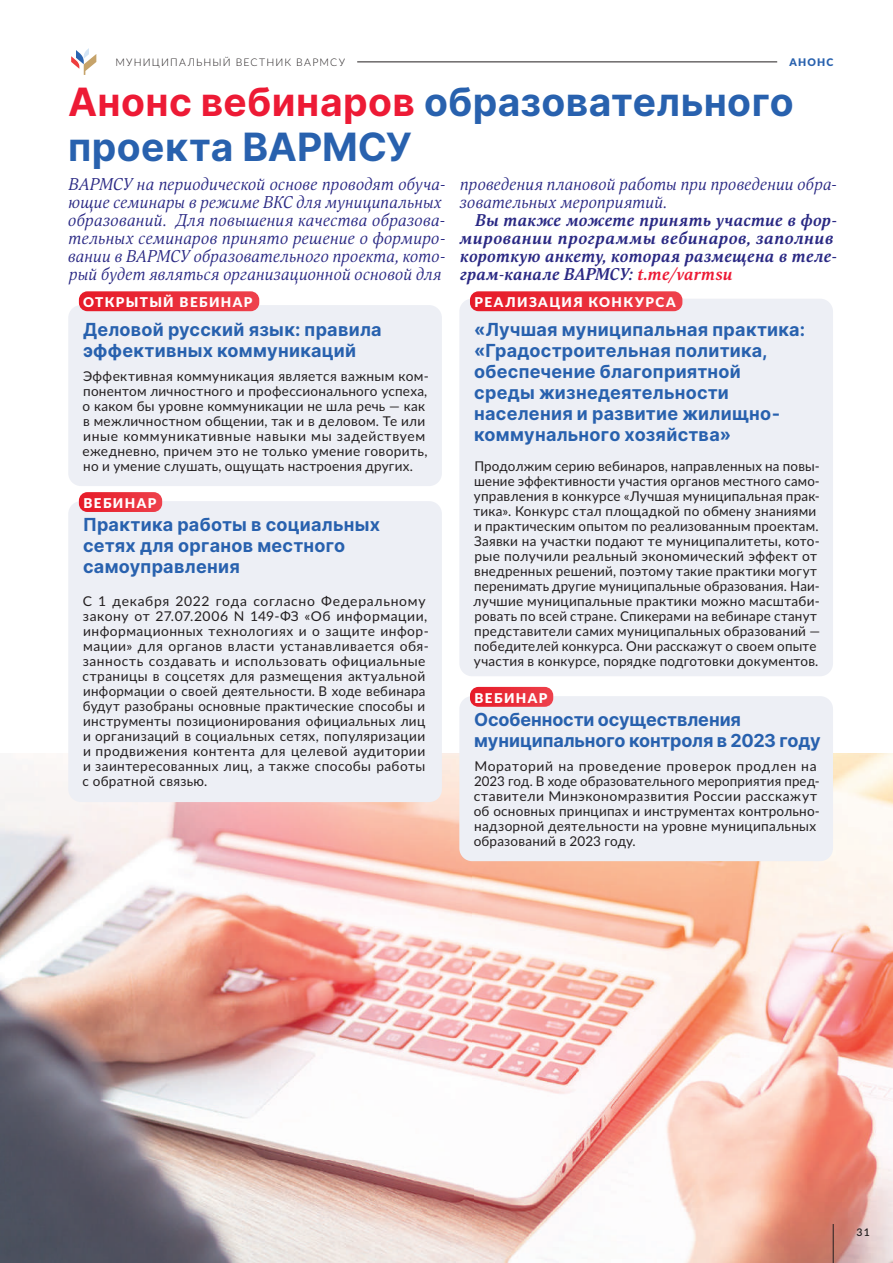
<style>
.page{position:relative;width:893px;height:1263px;background:#fff}
.page>*{position:absolute;margin:0;border:0;box-sizing:border-box;transform-origin:0 0}
.t1{font:700 39px/45px "Inter";letter-spacing:.01em;color:#2861ae}
.t2{font:700 18px/21px "Inter";letter-spacing:.015em;color:#2861ae}
.t3{font:700 18px/21px "Inter";letter-spacing:-.005em;color:#2861ae}
.t4{font:italic 16.5px/18px "Orbi";letter-spacing:.02em;color:#2a2984}
.t5{font:italic 700 16.5px/18px "Orbi";letter-spacing:.02em;color:#2a2984}
.t6{font:13.5px/15px "Lato";letter-spacing:.02em;color:#231f20}
.t7{font:900 13.5px "Lato";letter-spacing:.1em;color:#fff}
.t8{font:300 10.5px "Lato";letter-spacing:.11em;color:#231f20}
.t9{font:900 10.5px "Lato";letter-spacing:.11em;color:#2861ae}
.t10{font:600 10.5px "Lato";color:#231f20}
.s1{color:#ed1a35}
</style>
<div class="page">
<img style="left:0;top:753px;width:893px;height:510px">
<hr style="left:357px;top:62px;width:420px;height:1px;background:#231f20">
<div style="left:459px;top:299px;width:374px;height:377px;background:#edeff5;border-radius:13px"></div>
<div style="left:68px;top:305px;width:374px;height:181px;background:#edeff5;border-radius:13px"></div>
<div style="left:459px;top:696px;width:374px;height:165px;background:#edeff5;border-radius:13px"></div>
<div style="left:68px;top:501px;width:374px;height:301px;background:#edeff5;border-radius:13px"></div>
<svg style="left:470px;top:291px;width:212px;height:20px;background:#ea333f"></svg>
<svg style="left:79px;top:291px;width:180px;height:20px;background:#ea333f"></svg>
<svg style="left:470px;top:687px;width:83px;height:20px;background:#ea3541"></svg>
<svg style="left:79px;top:492px;width:83px;height:20px;background:#ea3541"></svg>
<svg style="left:71px;top:48px;width:25px;height:27px"></svg>
<hr style="left:833px;top:1224px;width:1px;height:39px;background:#231f20">
<p class="t8" style="left:115px;top:55px;width:231px">МУНИЦИПАЛЬНЫЙ ВЕСТНИК ВАРМСУ</p>
<p class="t9" style="left:790px;top:54px;width:45px">АНОНС</p>
<h1 class="t1" style="left:68px;top:78px;width:727px"><span class="s1">Анонс вебинаров</span> образовательного проекта ВАРМСУ</h1>
<p class="t4" style="left:68px;top:175px;width:379px">ВАРМСУ на периодической основе проводят обуча&shy;ющие семинары в режиме ВКС для муниципальных образований. Для повышения качества образова&shy;тельных семинаров принято решение о формиро&shy;вании в ВАРМСУ образовательного проекта, кото&shy;рый будет являться организационной основой для</p>
<p class="t4" style="left:460px;top:175px;width:378px">проведения плановой работы при проведении обра&shy;зовательных мероприятий.</p>
<p class="t5" style="left:459px;top:211px;width:379px;text-indent:16px">Вы также можете принять участие в фор&shy;мировании программы вебинаров, заполнив короткую анкету, которая размещена в теле&shy;грам-канале ВАРМСУ: <span class="s1">t.me/varmsu</span></p>
<p class="t7" style="left:83px;top:292px;width:171px">ОТКРЫТЫЙ ВЕБИНАР</p>
<p class="t7" style="left:475px;top:292px;width:203px">РЕАЛИЗАЦИЯ КОНКУРСА</p>
<h2 class="t2" style="left:83px;top:319px;width:300px">Деловой русский язык: правила эффективных коммуникаций</h2>
<p class="t6" style="left:82px;top:368px;width:348px">Эффективная коммуникация является важным ком&shy;понентом личностного и профессионального успеха, о каком бы уровне коммуникации не шла речь — как в межличностном общении, так и в деловом. Те или иные коммуникативные навыки мы задействуем ежедневно, причем это не только умение говорить, но и умение слушать, ощущать настроения других.</p>
<p class="t7" style="left:84px;top:493px;width:74px">ВЕБИНАР</p>
<h2 class="t2" style="left:83px;top:514px;width:298px">Практика работы в социальных сетях для органов местного самоуправления</h2>
<p class="t6" style="left:83px;top:593px;width:348px">С 1 декабря 2022 года согласно Федеральному закону от 27.07.2006 N 149-ФЗ «Об информации, информационных технологиях и о защите инфор&shy;мации» для органов власти устанавливается обя&shy;занность создавать и использовать официальные страницы в соцсетях для размещения актуальной информации о своей деятельности. В ходе вебинара будут разобраны основные практические способы и инструменты позиционирования официальных лиц и организаций в социальных сетях, популяризации и продвижения контента для целевой аудитории и заинтересованных лиц, а также способы работы с обратной связью.</p>
<h2 class="t2" style="left:474px;top:319px;width:332px">«Лучшая муниципальная практика: «Градостроительная политика, обеспечение благоприятной среды жизнедеятельности населения и развитие жилищно&shy;коммунального хозяйства»</h2>
<p class="t6" style="left:473px;top:458px;width:348px">Продолжим серию вебинаров, направленных на повы&shy;шение эффективности участия органов местного само&shy;управления в конкурсе «Лучшая муниципальная прак&shy;тика». Конкурс стал площадкой по обмену знаниями и практическим опытом по реализованным проектам.<br>Заявки на участки подают те муниципалитеты, кото&shy;рые получили реальный экономический эффект от внедренных решений, поэтому такие практики могут перенимать другие муниципальные образования. Наи&shy;лучшие муниципальные практики можно масштаби&shy;ровать по всей стране. Спикерами на вебинаре станут представители самих муниципальных образований — победителей конкурса. Они расскажут о своем опыте участия в конкурсе, порядке подготовки документов.</p>
<p class="t7" style="left:475px;top:688px;width:74px">ВЕБИНАР</p>
<h2 class="t3" style="left:474px;top:709px;width:348px">Особенности осуществления муниципального контроля в 2023 году</h2>
<p class="t6" style="left:474px;top:758px;width:348px">Мораторий на проведение проверок продлен на 2023 год. В ходе образовательного мероприятия пред&shy;ставители Минэкономразвития России расскажут об основных принципах и инструментах контрольно&shy;надзорной деятельности на уровне муниципальных образований в 2023 году.</p>
<p class="t10" style="left:857px;top:1224px;width:15px">31</p>
</div>
